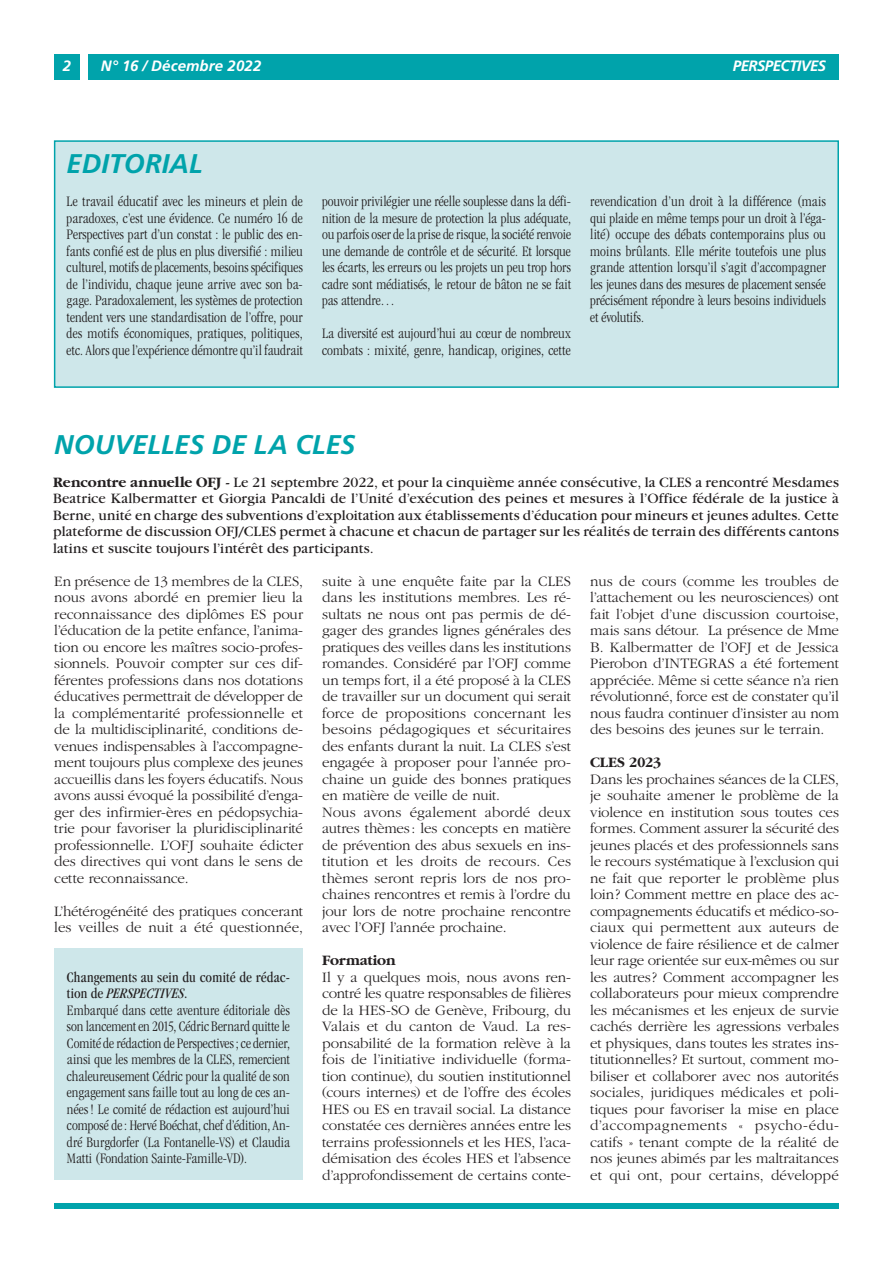
<style>
.page{position:relative;width:893px;height:1263px;background:#fff}
.page>*{position:absolute;margin:0;border:0;box-sizing:border-box;transform-origin:0 0}
.t1{font:italic 700 27px "Frutiger LT 66";letter-spacing:.005em;color:#00a3ab}
.t2{font:300 15px/16.5px "Garamond";letter-spacing:-.01em;color:#231f20;text-align:justify}
.t3{font:300 condensed 15px/16.5px "Garamond";letter-spacing:.005em;color:#231f20;text-align:justify}
.t4{font:15px/16.5px "Garamond";letter-spacing:.005em;color:#231f20;text-align:justify}
.t5{font:italic 700 15px "Frutiger LT 66";letter-spacing:.01em;color:#fff}
.t6{font:700 15px "Garamond";letter-spacing:-.015em;color:#231f20}
.t7{font:italic 700 15px "Frutiger LT 66";letter-spacing:-.02em;color:#fff}
.s1{font-weight:700}
.s2{font-weight:400}
.s3{font-weight:400;font-style:italic}
</style>
<div class="page">
<div style="left:88px;top:54px;width:751px;height:26px;background:#00a3ab"></div>
<div style="left:54px;top:54px;width:26px;height:26px;background:#00a3ab"></div>
<div style="left:54px;top:1203px;width:785px;height:6px;background:#00a3ab"></div>
<div style="left:54px;top:949px;width:249px;height:231px;background:#cee7ea"></div>
<div style="left:54px;top:140px;width:785px;height:248px;background:#cee7ea;border:2px solid #00a3ab"></div>
<p class="t7" style="left:63px;top:57px;width:10px">2</p>
<p class="t5" style="left:101px;top:57px;width:162px">N° 16 / Décembre 2022</p>
<p class="t7" style="left:733px;top:57px;width:95px">PERSPECTIVES</p>
<h1 class="t1" style="left:67px;top:148px;width:138px">EDITORIAL</h1>
<p class="t3" style="left:67px;top:193px;width:238px">Le travail éducatif avec les mineurs et plein de paradoxes, c’est une évidence. Ce numéro 16 de Perspectives part d’un constat : le public des en&shy;fants confié est de plus en plus diversifié : milieu culturel, motifs de placements, besoins spécifiques de l’individu, chaque jeune arrive avec son ba&shy;gage. Paradoxalement, les systèmes de protection tendent vers une standardisation de l’offre, pour des motifs économiques, pratiques, politiques, etc. Alors que l’expérience démontre qu’il faudrait</p>
<p class="t3" style="left:322px;top:193px;width:250px">pouvoir privilégier une réelle souplesse dans la défi&shy;nition de la mesure de protection la plus adéquate, ou parfois oser de la prise de risque, la société renvoie une demande de contrôle et de sécurité. Et lorsque les écarts, les erreurs ou les projets un peu trop hors cadre sont médiatisés, le retour de bâton ne se fait pas attendre…</p>
<p class="t3" style="left:322px;top:325px;width:250px">La diversité est aujourd’hui au cœur de nombreux combats : mixité, genre, handicap, origines, cette</p>
<p class="t3" style="left:590px;top:193px;width:237px">revendication d’un droit à la différence (mais qui plaide en même temps pour un droit à l’éga&shy;lité) occupe des débats contemporains plus ou moins brûlants. Elle mérite toutefois une plus grande attention lorsqu’il s’agit d’accompagner les jeunes dans des mesures de placement sensée précisément répondre à leurs besoins individuels et évolutifs.</p>
<h1 class="t1" style="left:54px;top:429px;width:303px">NOUVELLES DE LA CLES</h1>
<p class="t4" style="left:53px;top:474px;width:787px"><span class="s1">Rencontre annuelle OFJ -</span> Le 21 septembre 2022, et pour la cinquième année consécutive, la CLES a rencontré Mesdames Beatrice Kalbermatter et Giorgia Pancaldi de l’Unité d’exécution des peines et mesures à l’Office fédérale de la justice à Berne, unité en charge des subventions d’exploitation aux établissements d’éducation pour mineurs et jeunes adultes. Cette plateforme de discussion OFJ/CLES permet à chacune et chacun de partager sur les réalités de terrain des différents cantons latins et suscite toujours l’intérêt des participants.</p>
<p class="t2" style="left:54px;top:573px;width:250px">En présence de 13 membres de la CLES, nous avons abordé en premier lieu la reconnaissance des diplômes ES pour l’éducation de la petite enfance, l’anima&shy;tion ou encore les maîtres socio-profes&shy;sionnels. Pouvoir compter sur ces dif&shy;férentes professions dans nos dotations éducatives permettrait de développer de la complémentarité professionnelle et de la multidisciplinarité, conditions de&shy;venues indispensables à l’accompagne&shy;ment toujours plus complexe des jeunes accueillis dans les foyers éducatifs. Nous avons aussi évoqué la possibilité d’enga&shy;ger des infirmier-ères en pédopsychia&shy;trie pour favoriser la pluridisciplinarité professionnelle. L’OFJ souhaite édicter des directives qui vont dans le sens de cette reconnaissance.</p>
<p class="t2" style="left:54px;top:903px;width:250px">L’hétérogénéité des pratiques concerant les veilles de nuit a été questionnée,</p>
<p class="t3" style="left:67px;top:969px;width:224px;text-align:left"><span class="s2">Changements au sein du comité de rédac&shy;tion de</span> <span class="s3">PERSPECTIVES</span><span class="s2">.<br></span>Embarqué dans cette aventure éditoriale dès son lancement en 2015, Cédric Bernard quitte le Comité de rédaction de Perspectives; ce dernier, ainsi que les membres de la CLES, remercient chaleureusement Cédric pour la qualité de son engagement sans faille tout au long de ces an&shy;nées! Le comité de rédaction est aujourd’hui composé de: Hervé Boéchat, chef d’édition, An&shy;dré Burgdorfer (La Fontanelle-VS) et Claudia Matti (Fondation Sainte-Famille-VD).</p>
<p class="t2" style="left:322px;top:573px;width:250px;text-align:left">suite à une enquête faite par la CLES dans les institutions membres. Les ré&shy;sultats ne nous ont pas permis de dé&shy;gager des grandes lignes générales des pratiques des veilles dans les institutions romandes. Considéré par l’OFJ comme un temps fort, il a été proposé à la CLES de travailler sur un document qui serait force de propositions concernant les besoins pédagogiques et sécuritaires des enfants durant la nuit. La CLES s’est engagée à proposer pour l’année pro&shy;chaine un guide des bonnes pratiques en matière de veille de nuit.<br>Nous avons également abordé deux autres thèmes : les concepts en matière de prévention des abus sexuels en ins&shy;titution et les droits de recours. Ces thèmes seront repris lors de nos pro&shy;chaines rencontres et remis à l’ordre du jour lors de notre prochaine rencontre avec l’OFJ l’année prochaine.</p>
<p class="t6" style="left:322px;top:953px;width:75px">Formation</p>
<p class="t2" style="left:322px;top:969px;width:250px">Il y a quelques mois, nous avons ren&shy;contré les quatre responsables de filières de la HES-SO de Genève, Fribourg, du Valais et du canton de Vaud. La res&shy;ponsabilité de la formation relève à la fois de l’initiative individuelle (forma&shy;tion continue), du soutien institutionnel (cours internes) et de l’offre des écoles HES ou ES en travail social. La distance constatée ces dernières années entre les terrains professionnels et les HES, l’aca&shy;démisation des écoles HES et l’absence d’approfondissement de certains conte-</p>
<p class="t2" style="left:590px;top:573px;width:250px">nus de cours (comme les troubles de l’attachement ou les neurosciences) ont fait l’objet d’une discussion courtoise, mais sans détour. La présence de Mme B. Kalbermatter de l’OFJ et de Jessica Pierobon d’INTEGRAS a été fortement appréciée. Même si cette séance n’a rien révolutionné, force est de constater qu’il nous faudra continuer d’insister au nom des besoins des jeunes sur le terrain.</p>
<p class="t6" style="left:590px;top:755px;width:72px">CLES 2023</p>
<p class="t2" style="left:590px;top:771px;width:250px">Dans les prochaines séances de la CLES, je souhaite amener le problème de la violence en institution sous toutes ces formes. Comment assurer la sécurité des jeunes placés et des professionnels sans le recours systématique à l’exclusion qui ne fait que reporter le problème plus loin? Comment mettre en place des ac&shy;compagnements éducatifs et médico-so&shy;ciaux qui permettent aux auteurs de violence de faire résilience et de calmer leur rage orientée sur eux-mêmes ou sur les autres ? Comment accompagner les collaborateurs pour mieux comprendre les mécanismes et les enjeux de survie cachés derrière les agressions verbales et physiques, dans toutes les strates ins&shy;titutionnelles ? Et surtout, comment mo&shy;biliser et collaborer avec nos autorités sociales, juridiques médicales et poli&shy;tiques pour favoriser la mise en place d’accompagnements « psycho-édu&shy;catifs » tenant compte de la réalité de nos jeunes abimés par les maltraitances et qui ont, pour certains, développé</p>
</div>
